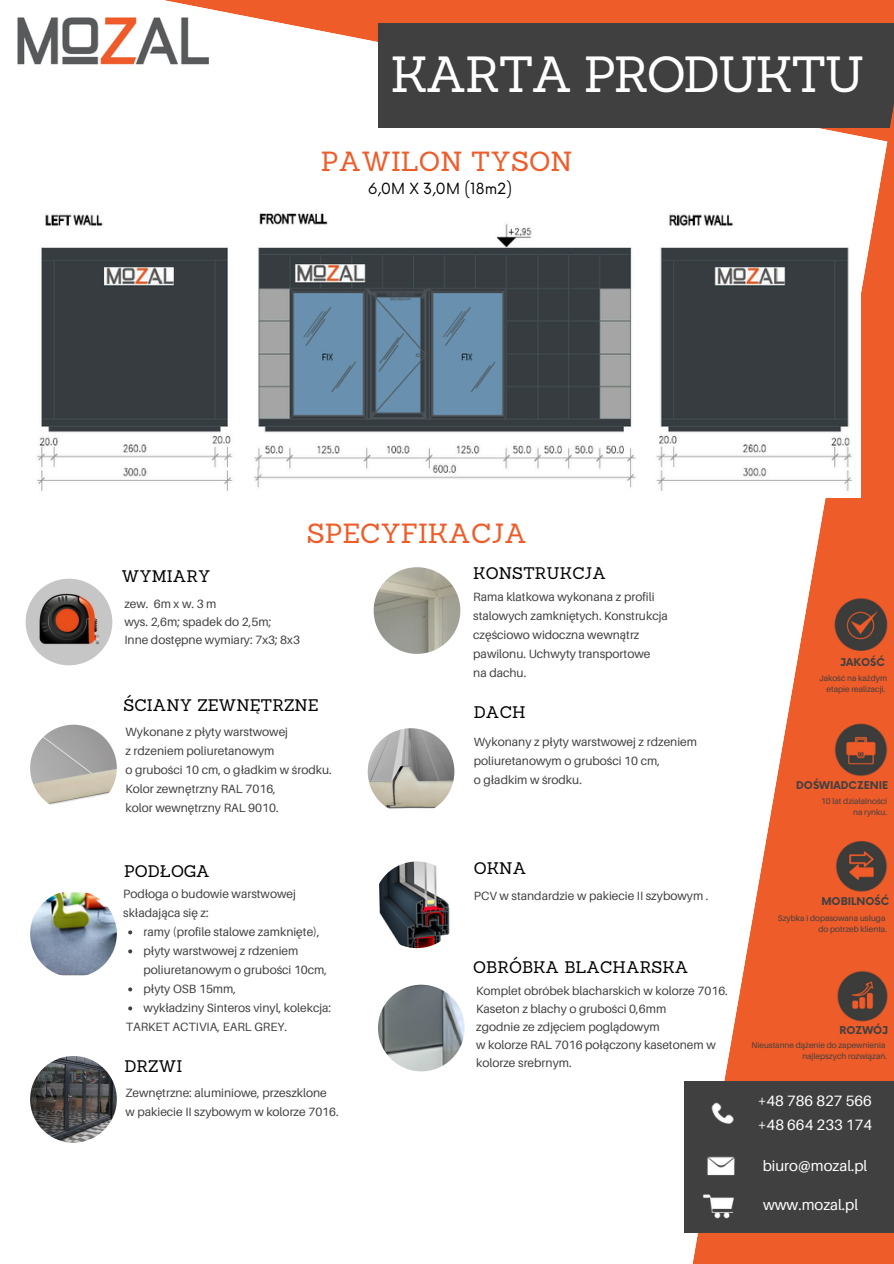
<style>
.page{position:relative;width:894px;height:1264px;background:#fff}
.page>*{position:absolute;margin:0;border:0;box-sizing:border-box;transform-origin:0 0}
.t1{font:49.5px "Sanchez";letter-spacing:-.05em;color:#fff}
.t2{font:27px "Sanchez";color:#ee5c29}
.t3{font:16.35px "Sanchez";color:#000}
.t4{font:15px "Aileron";color:#fff}
.t5{font:15px "Now";color:#000}
.t6{font:12px/19px "Aileron";color:#414040}
.t7{font:700 10.5px "Now";color:#414040}
.t8{font:8.25px "Aileron";color:#414040}
</style>
<div class="page">
<svg style="left:164px;top:0;width:514px;height:42px;fill:#ee5c29"></svg>
<div style="left:378px;top:23px;width:515px;height:105px;background:#414040"></div>
<img style="left:17px;top:16px;width:195px;height:49px">
<img style="left:30px;top:724px;width:87px;height:87px;border-radius:50%">
<img style="left:30px;top:890px;width:87px;height:87px;border-radius:50%">
<img style="left:373px;top:861px;width:87px;height:87px;border-radius:50%">
<img style="left:373px;top:567px;width:87px;height:87px;border-radius:50%">
<img style="left:378px;top:984px;width:86px;height:87px;border-radius:50%">
<svg style="left:678px;top:0;width:215px;height:1263px"></svg>
<img style="left:797px;top:948px;width:96px;height:92px">
<img style="left:796px;top:823px;width:97px;height:93px">
<img style="left:795px;top:697px;width:98px;height:96px">
<img style="left:794px;top:577px;width:99px;height:97px">
<div style="left:684px;top:1081px;width:209px;height:151px;background:#414040"></div>
<img style="left:678px;top:1150px;width:57px;height:15px">
<img style="left:678px;top:1165px;width:95px;height:75px">
<img style="left:678px;top:1075px;width:94px;height:75px">
<img style="left:30px;top:1055px;width:87px;height:87px;border-radius:50%">
<img style="left:367px;top:728px;width:87px;height:87px;border-radius:50%">
<img style="left:26px;top:578px;width:86px;height:87px;border-radius:50%">
<img style="left:37px;top:204px;width:823px;height:293px">
<svg style="left:128px;top:930px;width:4px;height:4px"></svg>
<svg style="left:128px;top:949px;width:4px;height:4px"></svg>
<svg style="left:128px;top:987px;width:4px;height:4px"></svg>
<svg style="left:128px;top:1006px;width:4px;height:4px"></svg>
<h2 class="t1" style="left:390px;top:42px;width:475px">KARTA PRODUKTU</h2>
<p class="t2" style="left:321px;top:144px;width:253px">PAWILON TYSON</p>
<p class="t5" style="left:367px;top:180px;width:146px">6,0M X 3,0M (18m2)</p>
<p class="t2" style="left:306px;top:516px;width:222px">SPECYFIKACJA</p>
<p class="t3" style="left:122px;top:566px;width:90px">WYMIARY</p>
<h6 class="t6" style="left:124px;top:594px;width:177px;line-height:18px">zew. 6mxw.3m<br>wys. 2,6m; spadek do 2,5m;<br>Inne dostępne wymiary: 7x3; 8x3</h6>
<h2 class="t3" style="left:473px;top:563px;width:134px">KONSTRUKCJA</h2>
<h3 class="t6" style="left:473px;top:587px;width:196px">Rama klatkowa wykonana z profili stalowych zamkniętych. Konstrukcja częściowo widoczna wewnątrz pawilonu. Uchwyty transportowe<br>na dachu.</h3>
<p class="t3" style="left:123px;top:694px;width:196px">ŚCIANY ZEWNĘTRZNE</p>
<p class="t6" style="left:125px;top:722px;width:208px">Wykonane z płyty warstwowej<br>z rdzeniem poliuretanowym<br>o grubości 10 cm, o gładkim w środku.<br>Kolor zewnętrzny RAL 7016,<br>kolor wewnętrzny RAL 9010.</p>
<h3 class="t3" style="left:124px;top:860px;width:87px">PODŁOGA</h3>
<h5 class="t6" style="left:123px;top:884px;width:174px">Podłoga o budowie warstwowej składająca się z:</h5>
<h6 class="t6" style="left:143px;top:922px;width:177px">ramy (profile stalowe zamknięte),</h6>
<p class="t6" style="left:143px;top:941px;width:185px">płyty warstwowej z rdzeniem poliuretanowym o grubości 10cm,</p>
<h3 class="t6" style="left:143px;top:979px;width:94px">płyty OSB 15mm,</h3>
<h6 class="t6" style="left:143px;top:998px;width:189px">wykładziny Sinteros vinyl, kolekcja:</h6>
<p class="t6" style="left:126px;top:1017px;width:163px">TARKET ACTIVIA, EARL GREY.</p>
<p class="t3" style="left:124px;top:1055px;width:60px">DRZWI</p>
<p class="t6" style="left:125px;top:1083px;width:215px">Zewnętrzne: aluminiowe, przeszklone w pakiecie II szybowym w kolorze 7016.</p>
<h4 class="t3" style="left:473px;top:701px;width:53px">DACH</h4>
<h3 class="t6" style="left:473px;top:732px;width:225px">Wykonany z płyty warstwowej z rdzeniem poliuretanowym o grubości 10 cm,<br>o gładkim w środku.</h3>
<p class="t3" style="left:473px;top:857px;width:54px">OKNA</p>
<h6 class="t6" style="left:473px;top:885px;width:236px">PCV w standardzie w pakiecie II szybowym .</h6>
<p class="t3" style="left:473px;top:956px;width:217px">OBRÓBKA BLACHARSKA</p>
<p class="t6" style="left:476px;top:981px;width:253px;line-height:18px">Komplet obróbek blacharskich w kolorze 7016.<br>Kaseton z blachy o grubości 0,6mm<br>zgodnie ze zdjęciem poglądowym<br>w kolorze RAL 7016 połączony kasetonem w kolorze srebrnym.</p>
<h6 class="t7" style="left:839px;top:657px;width:46px">JAKOŚĆ</h6>
<h3 class="t8" style="left:819px;top:673px;width:69px">Jakość na każdym</h3>
<h3 class="t8" style="left:826px;top:684px;width:60px">etapie realizacji.</h3>
<h3 class="t7" style="left:796px;top:779px;width:94px">DOŚWIADCZENIE</h3>
<h3 class="t8" style="left:820px;top:795px;width:67px">10 lat działalności</h3>
<p class="t8" style="left:853px;top:806px;width:35px">na rynku.</p>
<h6 class="t7" style="left:821px;top:895px;width:69px">MOBILNOŚĆ</h6>
<h6 class="t8" style="left:777px;top:913px;width:109px">Szybka i dopasowana usługa</h6>
<p class="t8" style="left:818px;top:924px;width:70px">do potrzeb klienta.</p>
<p class="t7" style="left:839px;top:1024px;width:50px">ROZWÓJ</p>
<p class="t8" style="left:751px;top:1040px;width:135px">Nieustanne dążenie do zapewnienia</p>
<h6 class="t8" style="left:802px;top:1051px;width:86px">najlepszych rozwiązań.</h6>
<p class="t4" style="left:757px;top:1091px;width:116px">+48 786 827 566</p>
<h4 class="t4" style="left:757px;top:1115px;width:116px">+48 664 233 174</h4>
<h4 class="t4" style="left:762px;top:1156px;width:106px">biuro@mozal.pl</h4>
<h4 class="t4" style="left:762px;top:1194px;width:96px">www.mozal.pl</h4>
</div>
